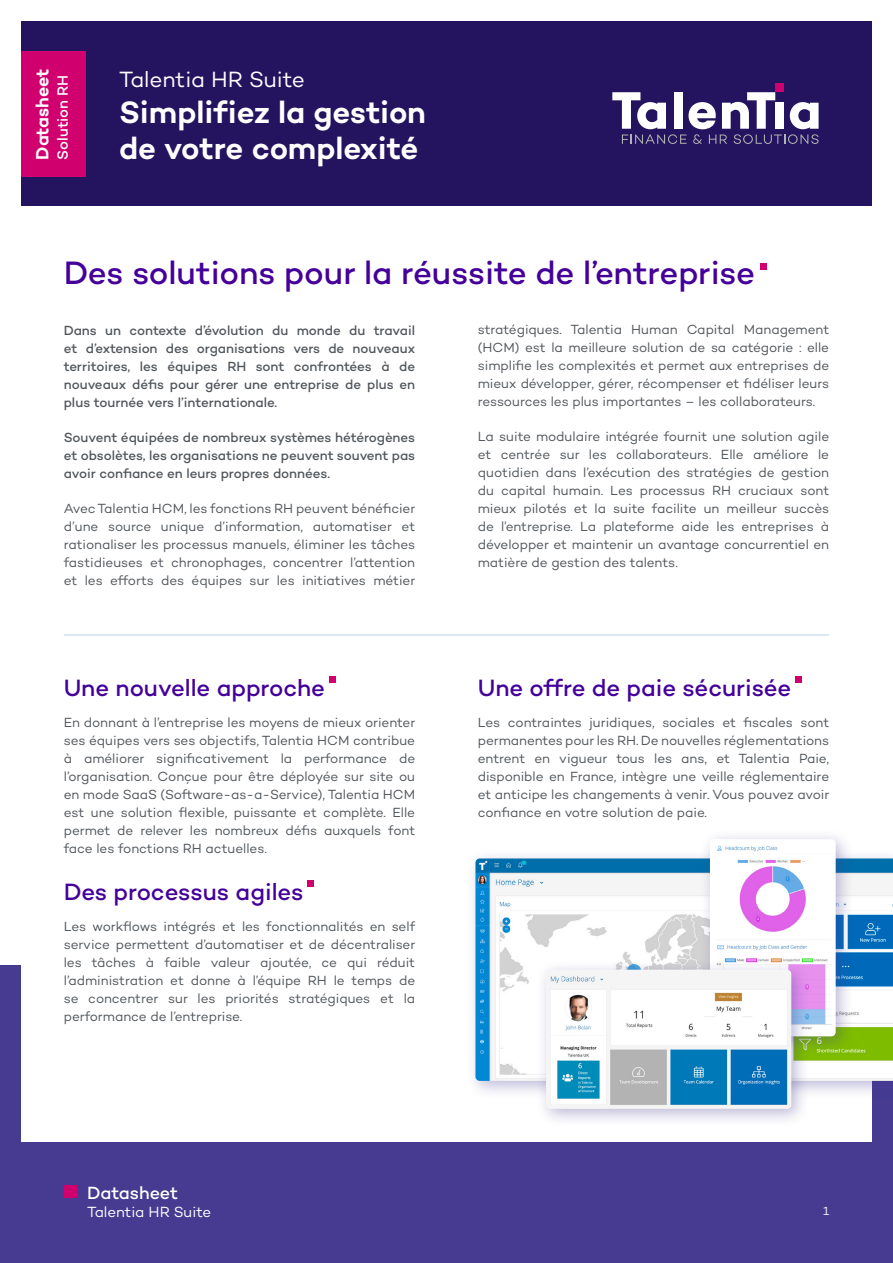
<style>
.page{position:relative;width:893px;height:1263px;background:#fff}
.page>*{position:absolute;margin:0;border:0;box-sizing:border-box;transform-origin:0 0}
.Title1{font:500 33px "Campton";letter-spacing:-.005em;color:#409}
.Title_Document{font:600 31.5px "Campton";letter-spacing:-.005em;color:#fff}
.Title2{font:500 24px "Campton";letter-spacing:-.005em;color:#409}
.Subtitle_Document{font:22.5px "Campton";letter-spacing:-.005em;color:#fff}
.t1{font:500 18px "Campton";color:#fff}
.Document_Type{font:600 18px "Campton";color:#fff}
.t2{font:15px "Campton";letter-spacing:-.005em;color:#fff}
.Solution_Lab{font:500 15px "Campton";letter-spacing:-.005em;color:#fff}
.Paragraph{font:13.5px/18px "Campton";letter-spacing:-.005em;color:#51565b;text-align:justify}
.Paragraph-2{font:500 13.5px/18px "Campton";letter-spacing:-.005em;color:#51565b;text-align:justify}
.t3{font:12px "Campton";color:#fff}
</style>
<div class="page">
<div style="left:0;top:965px;width:893px;height:298px;background:#463a91"></div>
<div style="left:64px;top:1185px;width:13px;height:13px;background:#d0006f"></div>
<div style="left:21px;top:21px;width:851px;height:185px;background:#24135f"></div>
<div style="left:775px;top:84px;width:9px;height:8px;background:#d10070"></div>
<svg style="left:612px;top:92px;width:207px;height:52px"></svg>
<div style="left:21px;top:206px;width:851px;height:936px;background:#fff"></div>
<div style="left:795px;top:676px;width:7px;height:7px;background:#d0006f"></div>
<div style="left:21px;top:51px;width:65px;height:126px;background:#d0006f"></div>
<svg style="left:761px;top:264px;width:6px;height:6px"></svg>
<div style="left:329px;top:676px;width:6px;height:7px;background:#d0006f"></div>
<div style="left:307px;top:880px;width:7px;height:6px;background:#d0006f"></div>
<div style="left:465px;top:848px;width:428px;height:251px;background:#453b91;opacity:.35"></div>
<img style="left:475px;top:858px;width:418px;height:223px">
<div style="left:700px;top:829px;width:154px;height:226px;background:#453b91;opacity:.35"></div>
<img style="left:710px;top:839px;width:126px;height:197px">
<div style="left:536px;top:959px;width:274px;height:168px;background:#453b91;opacity:.35"></div>
<img style="left:546px;top:970px;width:245px;height:139px">
<hr style="left:64px;top:635px;width:765px;height:1px;background:#b8cff3">
<p class="Document_Type" style="left:31px;top:160px;width:93px;rotate:-90deg">Datasheet</p>
<p class="Solution_Lab" style="left:53px;top:160px;width:86px;rotate:-90deg">Solution RH</p>
<p class="Subtitle_Document" style="left:119px;top:65px;width:187px">Talentia HR Suite</p>
<p class="Title_Document" style="left:119px;top:92px;width:309px">Simplifiez la gestion</p>
<p class="Title_Document" style="left:119px;top:128px;width:301px">de votre complexité</p>
<p class="Title1" style="left:64px;top:252px;width:693px">Des solutions pour la réussite de l’entreprise</p>
<p class="Paragraph-2" style="left:64px;top:321px;width:353px">Dans un contexte d’évolution du monde du travail et d’extension des organisations vers de nouveaux territoires, les équipes RH sont confrontées à de nouveaux défis pour gérer une entreprise de plus en plus tournée vers l’internationale.</p>
<p class="Paragraph-2" style="left:64px;top:428px;width:353px">Souvent équipées de nombreux systèmes hétérogènes et obsolètes, les organisations ne peuvent souvent pas avoir confiance en leurs propres données.</p>
<p class="Paragraph" style="left:64px;top:499px;width:353px">Avec Talentia HCM, les fonctions RH peuvent bénéficier d’une source unique d’information, automatiser et rationaliser les processus manuels, éliminer les tâches fastidieuses et chronophages, concentrer l’attention et les efforts des équipes sur les initiatives métier</p>
<p class="Title2" style="left:64px;top:673px;width:263px">Une nouvelle approche</p>
<p class="Paragraph" style="left:64px;top:713px;width:353px">En donnant à l’entreprise les moyens de mieux orienter ses équipes vers ses objectifs, Talentia HCM contribue à améliorer significativement la performance de l’organisation. Conçue pour être déployée sur site ou en mode SaaS (Software-as-a-Service), Talentia HCM est une solution flexible, puissante et complète. Elle permet de relever les nombreux défis auxquels font face les fonctions RH actuelles.</p>
<p class="Title2" style="left:64px;top:877px;width:241px">Des processus agiles</p>
<p class="Paragraph" style="left:64px;top:917px;width:353px">Les workflows intégrés et les fonctionnalités en self service permettent d’automatiser et de décentraliser les tâches à faible valeur ajoutée, ce qui réduit l’administration et donne à l’équipe RH le temps de se concentrer sur les priorités stratégiques et la performance de l’entreprise.</p>
<p class="Paragraph" style="left:478px;top:320px;width:353px">stratégiques. Talentia Human Capital Management (HCM) est la meilleure solution de sa catégorie : elle simplifie les complexités et permet aux entreprises de mieux développer, gérer, récompenser et fidéliser leurs ressources les plus importantes – les collaborateurs.</p>
<p class="Paragraph" style="left:478px;top:427px;width:353px">La suite modulaire intégrée fournit une solution agile et centrée sur les collaborateurs. Elle améliore le quotidien dans l’exécution des stratégies de gestion du capital humain. Les processus RH cruciaux sont mieux pilotés et la suite facilite un meilleur succès de l’entreprise. La plateforme aide les entreprises à développer et maintenir un avantage concurrentiel en matière de gestion des talents.</p>
<p class="Title2" style="left:478px;top:673px;width:315px">Une offre de paie sécurisée</p>
<p class="Paragraph" style="left:478px;top:713px;width:353px">Les contraintes juridiques, sociales et fiscales sont permanentes pour les RH. De nouvelles réglementations entrent en vigueur tous les ans, et Talentia Paie, disponible en France, intègre une veille réglementaire et anticipe les changements à venir. Vous pouvez avoir confiance en votre solution de paie.</p>
<h3 class="t1" style="left:87px;top:1181px;width:93px">Datasheet</h3>
<p class="t2" style="left:87px;top:1202px;width:125px">Talentia HR Suite</p>
<p class="t3" style="left:823px;top:1203px;width:8px">1</p>
</div>
